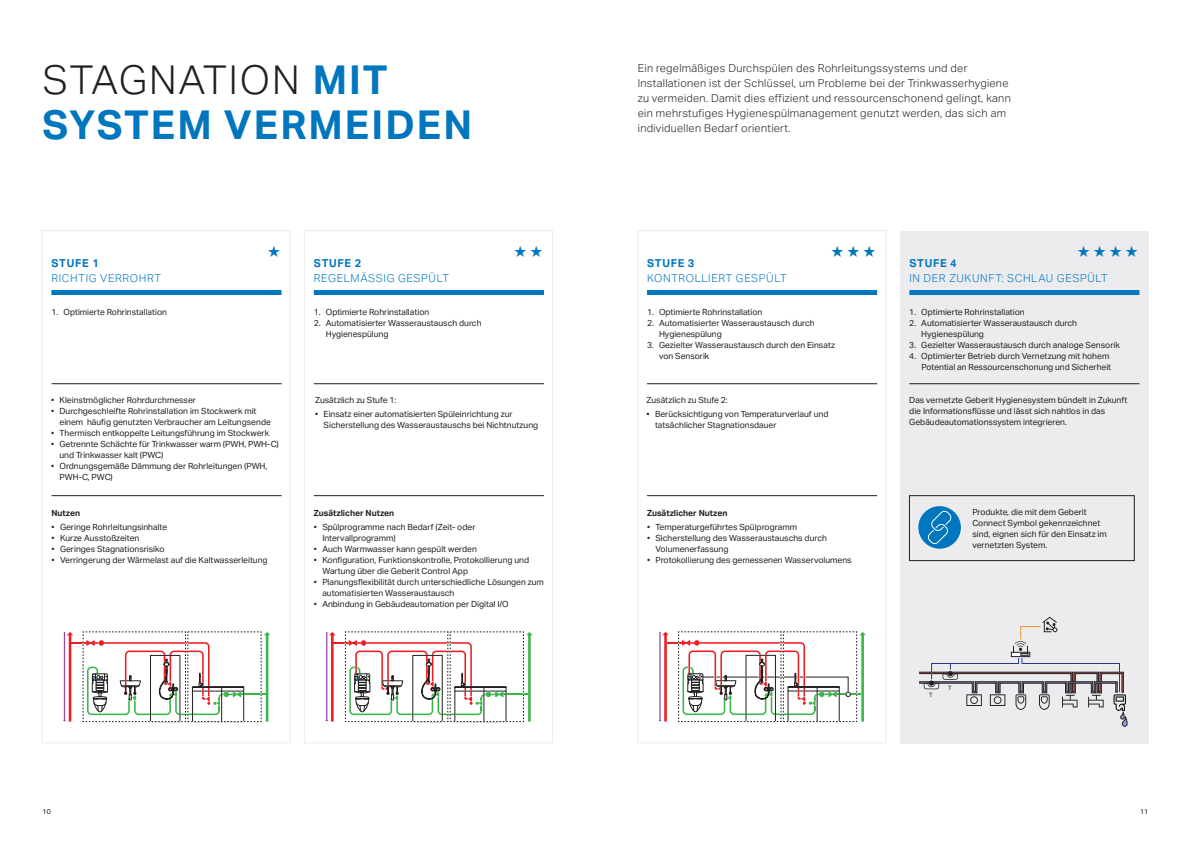
<style>
.page{position:relative;width:1191px;height:842px;background:#fff}
.page>*{position:absolute;margin:0;border:0;box-sizing:border-box;transform-origin:0 0}
.t1{font:700 40px/45px "Aktiv Grotesk Geberit";letter-spacing:.05em;color:#0076be}
.t2{font:300 11px/15px "Aktiv Grotesk Geberit";letter-spacing:.025em;color:#231f20}
.t3{font:300 11px "Aktiv Grotesk Geberit";letter-spacing:.055em;color:#0076be}
.t4{font:700 11px "Aktiv Grotesk Geberit";letter-spacing:.065em;color:#0076be}
.t5{font:8.5px/11px "Aktiv Grotesk Geberit";color:#231f20}
.t6{font:700 8.5px "Aktiv Grotesk Geberit";color:#231f20}
.t7{font:7px "Aktiv Grotesk Geberit";color:#231f20}
.s1{font-weight:300;color:#231f20}
</style>
<div class="page">
<div style="left:900px;top:231px;width:248px;height:512px;background:#ececee"></div>
<div style="left:637px;top:230px;width:249px;height:513px;border:1px solid #ececee"></div>
<div style="left:304px;top:230px;width:249px;height:513px;border:1px solid #ececee"></div>
<div style="left:42px;top:230px;width:249px;height:513px;border:1px solid #ececee"></div>
<svg style="left:325px;top:631px;width:207px;height:92px"></svg>
<svg style="left:658px;top:631px;width:207px;height:92px"></svg>
<svg style="left:63px;top:631px;width:207px;height:92px"></svg>
<div style="left:51px;top:290px;width:230px;height:5px;background:#0076be"></div>
<div style="left:314px;top:290px;width:230px;height:5px;background:#0076be"></div>
<div style="left:647px;top:290px;width:230px;height:5px;background:#0076be"></div>
<div style="left:909px;top:290px;width:230px;height:5px;background:#0076be"></div>
<hr style="left:52px;top:495px;width:230px;height:1px;background:#231f20">
<hr style="left:52px;top:384px;width:230px;height:1px;background:#231f20">
<hr style="left:314px;top:495px;width:230px;height:1px;background:#231f20">
<hr style="left:314px;top:384px;width:230px;height:1px;background:#231f20">
<hr style="left:647px;top:495px;width:230px;height:1px;background:#231f20">
<hr style="left:647px;top:384px;width:230px;height:1px;background:#231f20">
<div style="left:918px;top:506px;width:43px;height:43px;background:#0076be;border-radius:50%"></div>
<svg style="left:927px;top:510px;width:24px;height:34px"></svg>
<div style="left:909px;top:495px;width:225px;height:66px;border:1px solid #231f20"></div>
<hr style="left:909px;top:384px;width:230px;height:1px;background:#231f20">
<svg style="left:919px;top:617px;width:208px;height:109px"></svg>
<h1 class="t1" style="left:43px;top:57px;width:431px"><span class="s1">STAGNATION</span> MIT<br>SYSTEM VERMEIDEN</h1>
<p class="t2" style="left:638px;top:61px;width:374px">Ein regelmäßiges Durchspülen des Rohrleitungssystems und der Installationen ist der Schlüssel, um Probleme bei der Trinkwasserhygiene zu vermeiden. Damit dies effizient und ressourcenschonend gelingt, kann ein mehrstufiges Hygienespülmanagement genutzt werden, das sich am individuellen Bedarf orientiert.</p>
<p class="t4" style="left:51px;top:256px;width:49px">STUFE 1</p>
<p class="t3" style="left:51px;top:272px;width:111px">RICHTIG VERROHRT</p>
<p class="t4" style="left:314px;top:256px;width:49px">STUFE 2</p>
<p class="t3" style="left:314px;top:272px;width:137px">REGELMÄSSIG GESPÜLT</p>
<p class="t4" style="left:647px;top:256px;width:49px">STUFE 3</p>
<p class="t3" style="left:647px;top:272px;width:141px">KONTROLLIERT GESPÜLT</p>
<p class="t4" style="left:909px;top:256px;width:49px">STUFE 4</p>
<p class="t3" style="left:909px;top:272px;width:200px">IN DER ZUKUNFT: SCHLAU GESPÜLT</p>
<p class="t5" style="left:52px;top:307px;width:117px">1. Optimierte Rohrinstallation</p>
<p class="t5" style="left:51px;top:394px;width:146px">• Kleinstmöglicher Rohrdurchmesser</p>
<p class="t5" style="left:60px;top:405px;width:213px;text-indent:-8px">• Durchgeschleifte Rohrinstallation im Stockwerk mit einem häufig genutzten Verbraucher am Leitungsende</p>
<p class="t5" style="left:51px;top:427px;width:220px">• Thermisch entkoppelte Leitungsführung im Stockwerk</p>
<p class="t5" style="left:60px;top:438px;width:221px;text-indent:-8px">• Getrennte Schächte für Trinkwasser warm (PWH, PWH-C) und Trinkwasser kalt (PWC)</p>
<p class="t5" style="left:60px;top:460px;width:209px;text-indent:-8px">• Ordnungsgemäße Dämmung der Rohrleitungen (PWH,<br>PWH-C, PWC)</p>
<p class="t5" style="left:314px;top:307px;width:117px">1. Optimierte Rohrinstallation</p>
<p class="t5" style="left:326px;top:318px;width:157px;text-indent:-12px">2. Automatisierter Wasseraustausch durch<br>Hygienespülung</p>
<p class="t5" style="left:315px;top:394px;width:83px">Zusätzlich zu Stufe 1:</p>
<p class="t5" style="left:323px;top:408px;width:216px;text-indent:-8px">• Einsatz einer automatisierten Spüleinrichtung zur<br>Sicherstellung des Wasseraustauschs bei Nichtnutzung</p>
<p class="t5" style="left:647px;top:307px;width:117px">1. Optimierte Rohrinstallation</p>
<p class="t5" style="left:659px;top:318px;width:157px;text-indent:-12px">2. Automatisierter Wasseraustausch durch<br>Hygienespülung</p>
<p class="t5" style="left:659px;top:340px;width:178px;text-indent:-12px">3. Gezielter Wasseraustausch durch den Einsatz von Sensorik</p>
<p class="t5" style="left:646px;top:394px;width:83px">Zusätzlich zu Stufe 2:</p>
<p class="t5" style="left:655px;top:408px;width:175px;text-indent:-8px">• Berücksichtigung von Temperaturverlauf und tatsächlicher Stagnationsdauer</p>
<p class="t5" style="left:909px;top:307px;width:117px">1. Optimierte Rohrinstallation</p>
<p class="t5" style="left:921px;top:318px;width:157px;text-indent:-12px">2. Automatisierter Wasseraustausch durch<br>Hygienespülung</p>
<p class="t5" style="left:909px;top:340px;width:212px">3. Gezielter Wasseraustausch durch analoge Sensorik</p>
<p class="t5" style="left:909px;top:351px;width:203px;text-align:right">4. Optimierter Betrieb durch Vernetzung mit hohem<br>Potential an Ressourcenschonung und Sicherheit</p>
<p class="t5" style="left:909px;top:394px;width:220px">Das vernetzte Geberit Hygienesystem bündelt in Zukunft die Informationsflüsse und lässt sich nahtlos in das<br>Gebäudeautomationssystem integrieren.</p>
<p class="t6" style="left:52px;top:508px;width:30px">Nutzen</p>
<p class="t5" style="left:52px;top:521px;width:117px">• Geringe Rohrleitungsinhalte</p>
<p class="t5" style="left:52px;top:532px;width:89px">• Kurze Ausstoßzeiten</p>
<p class="t5" style="left:52px;top:543px;width:114px">• Geringes Stagnationsrisiko</p>
<p class="t5" style="left:52px;top:554px;width:218px">• Verringerung der Wärmelast auf die Kaltwasserleitung</p>
<p class="t6" style="left:314px;top:508px;width:82px">Zusätzlicher Nutzen</p>
<p class="t5" style="left:322px;top:521px;width:155px;text-indent:-8px">• Spülprogramme nach Bedarf (Zeit- oder<br>Intervallprogramm)</p>
<p class="t5" style="left:314px;top:543px;width:164px">• Auch Warmwasser kann gespült werden</p>
<p class="t5" style="left:322px;top:554px;width:208px;text-indent:-8px">• Konfiguration, Funktionskontrolle, Protokollierung und<br>Wartung über die Geberit Control App</p>
<p class="t5" style="left:322px;top:576px;width:223px;text-indent:-8px">• Planungsflexibilität durch unterschiedliche Lösungen zum automatisierten Wasseraustausch</p>
<p class="t5" style="left:314px;top:598px;width:196px">• Anbindung in Gebäudeautomation per Digital I/O</p>
<p class="t6" style="left:647px;top:508px;width:82px">Zusätzlicher Nutzen</p>
<p class="t5" style="left:647px;top:521px;width:151px">• Temperaturgeführtes Spülprogramm</p>
<p class="t5" style="left:655px;top:532px;width:173px;text-indent:-8px">• Sicherstellung des Wasseraustauschs durch<br>Volumenerfassung</p>
<p class="t5" style="left:647px;top:554px;width:206px">• Protokollierung des gemessenen Wasservolumens</p>
<p class="t5" style="left:972px;top:506px;width:136px">Produkte, die mit dem Geberit<br>Connect Symbol gekennzeichnet sind, eignen sich für den Einsatz im vernetzten System.</p>
<p class="t7" style="left:43px;top:807px;width:10px">10</p>
<p class="t7" style="left:1140px;top:807px;width:10px">11</p>
</div>
